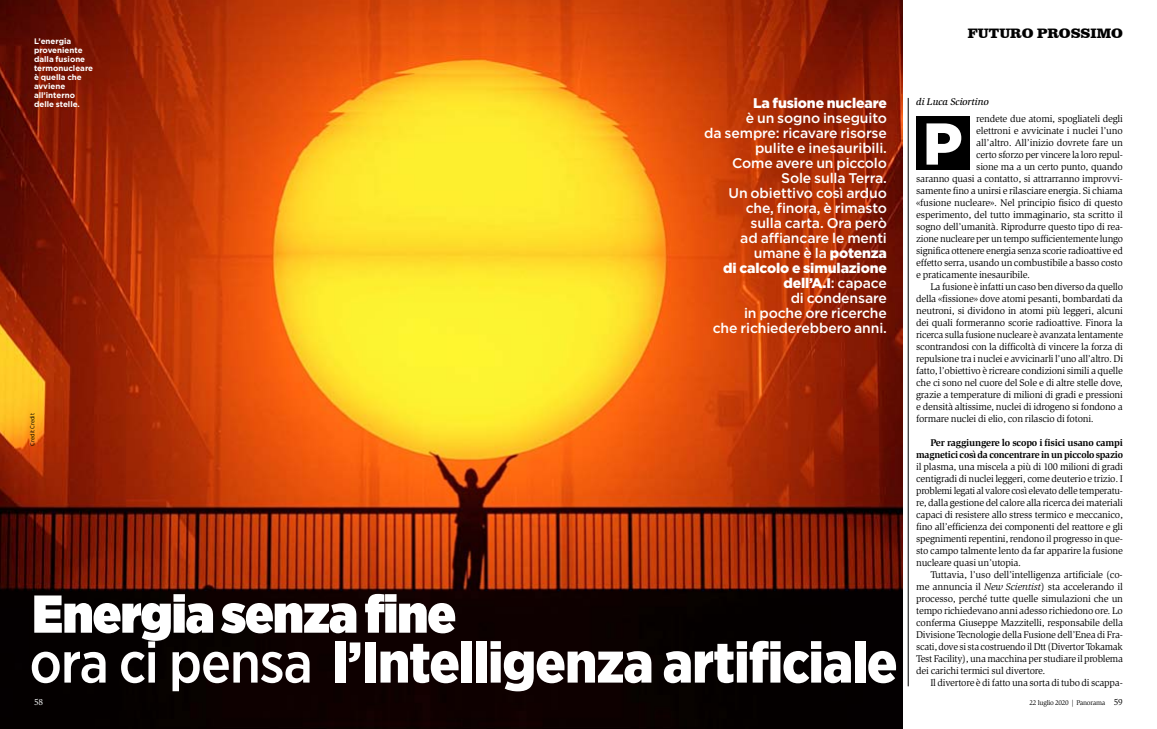
<style>
.page{position:relative;width:1157px;height:729px;background:#fff}
.page>*{position:absolute;margin:0;border:0;box-sizing:border-box;transform-origin:0 0}
.t1{font:900 58.8px "Gotham";color:#fff}
.t2{font:900 57.3px "Gotham Narrow";letter-spacing:-.015em;color:#fff}
.t3{font:900 53.1px "Gotham Narrow";letter-spacing:-.01em;color:#fff}
.t4{font:500 14px/15px "Gotham";letter-spacing:-.01em;color:#fff;text-align:right}
.t5{font:900 14px "Gotham";letter-spacing:-.01em;color:#fff}
.t6{font:900 14px "Clarendon BT";color:#000}
.t7{font:10px/12px "Slimbach Std";letter-spacing:-.02em;color:#000;text-align:justify}
.t8{font:700 10px/12px "Slimbach Std";letter-spacing:-.025em;color:#000;text-align:right}
.t9{font:italic 500 10px "Slimbach Std";color:#000}
.t10{font:9px "Slimbach Std";color:#fff}
.t11{font:700 8px/9px "Gotham";color:#fff}
.t12{font:7px "Slimbach Std";letter-spacing:-.025em;color:#000}
.t13{font:6px "Gotham Narrow";color:#000}
.s1{font-weight:900}
.s2{font-weight:500}
.s3{font-style:italic}
.s4{font-size:9px}
</style>
<div class="page">
<img style="left:0;top:0;width:902px;height:729px">
<div style="left:916px;top:117px;width:53px;height:53px;background:#000"></div>
<hr style="left:908px;top:98px;width:1px;height:588px;background:#000">
<p class="t11" style="left:34px;top:37px;width:61px">L’energia proveniente dalla fusione termonucleare è quella che avviene all’interno delle stelle.</p>
<p class="t13" style="left:29px;top:445px;width:34px;rotate:-90deg">Credit Credit</p>
<h3 class="t5" style="left:753px;top:93px;width:135px">La fusione nucleare</h3>
<p class="t4" style="left:704px;top:110px;width:184px">è un sogno inseguito<br>da sempre: ricavare risorse pulite e inesauribili.<br>Come avere un piccolo<br>Sole sulla Terra.<br>Un obiettivo così arduo che, finora, è rimasto<br>sulla carta. Ora però<br>ad affiancare le menti umane è la <span class="s1">potenza<br>di calcolo e simulazione dell’A.I</span>: capace<br>di condensare<br>in poche ore ricerche<br>che richiederebbero anni.</p>
<h3 class="t3" style="left:33px;top:578px;width:425px">Energia senza fine</h3>
<h2 class="t2" style="left:29px;top:624px;width:869px"><span class="s2">ora ci pensa</span> l’Intelligenza artificiale</h2>
<p class="t10" style="left:34px;top:696px;width:11px">58</p>
<h3 class="t6" style="left:967px;top:24px;width:157px">FUTURO PROSSIMO</h3>
<p class="t9" style="left:916px;top:96px;width:74px">di Luca Sciortino</p>
<h1 class="t1" style="left:923px;top:103px;width:41px">P</h1>
<p class="t7" style="left:976px;top:113px;width:148px">rendete due atomi, spogliateli degli</p>
<p class="t7" style="left:976px;top:125px;width:148px">elettroni e avvicinate i nuclei l’uno</p>
<p class="t7" style="left:976px;top:137px;width:148px">all’altro. All’inizio dovrete fare un</p>
<p class="t7" style="left:976px;top:149px;width:148px">certo sforzo per vincere la loro repul-</p>
<p class="t7" style="left:976px;top:161px;width:148px">sione ma a un certo punto, quando</p>
<p class="t7" style="left:916px;top:173px;width:208px">saranno quasi a contatto, si attrarranno improvvi-</p>
<p class="t7" style="left:916px;top:185px;width:208px">samente fino a unirsi e rilasciare energia. Si chiama</p>
<p class="t7" style="left:916px;top:197px;width:208px">«fusione nucleare». Nel principio fisico di questo</p>
<p class="t7" style="left:916px;top:209px;width:208px">esperimento, del tutto immaginario, sta scritto il</p>
<p class="t7" style="left:916px;top:221px;width:208px">sogno dell’umanità. Riprodurre questo tipo di rea-</p>
<p class="t7" style="left:916px;top:233px;width:208px">zione nucleare per un tempo sufficientemente lungo</p>
<p class="t7" style="left:916px;top:245px;width:208px">significa ottenere energia senza scorie radioattive ed</p>
<p class="t7" style="left:916px;top:257px;width:208px">effetto serra, usando un combustibile a basso costo</p>
<p class="t7" style="left:916px;top:269px;width:115px">e praticamente inesauribile.</p>
<p class="t7" style="left:930px;top:281px;width:194px">La fusione è infatti un caso ben diverso da quello</p>
<p class="t7" style="left:916px;top:293px;width:208px">della «fissione» dove atomi pesanti, bombardati da</p>
<p class="t7" style="left:916px;top:305px;width:208px">neutroni, si dividono in atomi più leggeri, alcuni</p>
<p class="t7" style="left:916px;top:317px;width:208px">dei quali formeranno scorie radioattive. Finora la</p>
<p class="t7" style="left:916px;top:329px;width:208px">ricerca sulla fusione nucleare è avanzata lentamente</p>
<p class="t7" style="left:916px;top:341px;width:208px">scontrandosi con la difficoltà di vincere la forza di</p>
<p class="t7" style="left:916px;top:353px;width:208px">repulsione tra i nuclei e avvicinarli l’uno all’altro. Di</p>
<p class="t7" style="left:916px;top:365px;width:208px">fatto, l’obiettivo è ricreare condizioni simili a quelle</p>
<p class="t7" style="left:916px;top:377px;width:208px">che ci sono nel cuore del Sole e di altre stelle dove,</p>
<p class="t7" style="left:916px;top:389px;width:208px">grazie a temperature di milioni di gradi e pressioni</p>
<p class="t7" style="left:916px;top:401px;width:208px">e densità altissime, nuclei di idrogeno si fondono a</p>
<p class="t7" style="left:916px;top:413px;width:179px">formare nuclei di elio, con rilascio di fotoni.</p>
<p class="t8" style="left:916px;top:436px;width:208px">Per raggiungere lo scopo i fisici usano campi magnetici così da concentrare in un piccolo spazio</p>
<p class="t7" style="left:916px;top:461px;width:208px">il plasma, una miscela a più di 100 milioni di gradi centigradi di nuclei leggeri, come deuterio e trizio. I problemi legati al valore così elevato delle temperatu&shy;re, dalla gestione del calore alla ricerca dei materiali capaci di resistere allo stress termico e meccanico, fino all’efficienza dei componenti del reattore e gli spegnimenti repentini, rendono il progresso in que&shy;sto campo talmente lento da far apparire la fusione nucleare quasi un’utopia.</p>
<p class="t7" style="left:916px;top:569px;width:208px;text-indent:14px">Tuttavia, l’uso dell’intelligenza artificiale (co&shy;me annuncia il <span class="s3">New Scientist</span>) sta accelerando il processo, perché tutte quelle simulazioni che un tempo richiedevano anni adesso richiedono ore. Lo conferma Giuseppe Mazzitelli, responsabile della Divisione Tecnologie della Fusione dell’Enea di Fra&shy;scati, dove si sta costruendo il Dtt (Divertor Tokamak Test Facility), una macchina per studiare il problema dei carichi termici sul divertore.</p>
<p class="t7" style="left:930px;top:677px;width:194px">Il divertore è di fatto una sorta di tubo di scappa-</p>
<p class="t12" style="left:1029px;top:698px;width:95px">22 luglio 2020 | Panorama <span class="s4">59</span></p>
</div>
